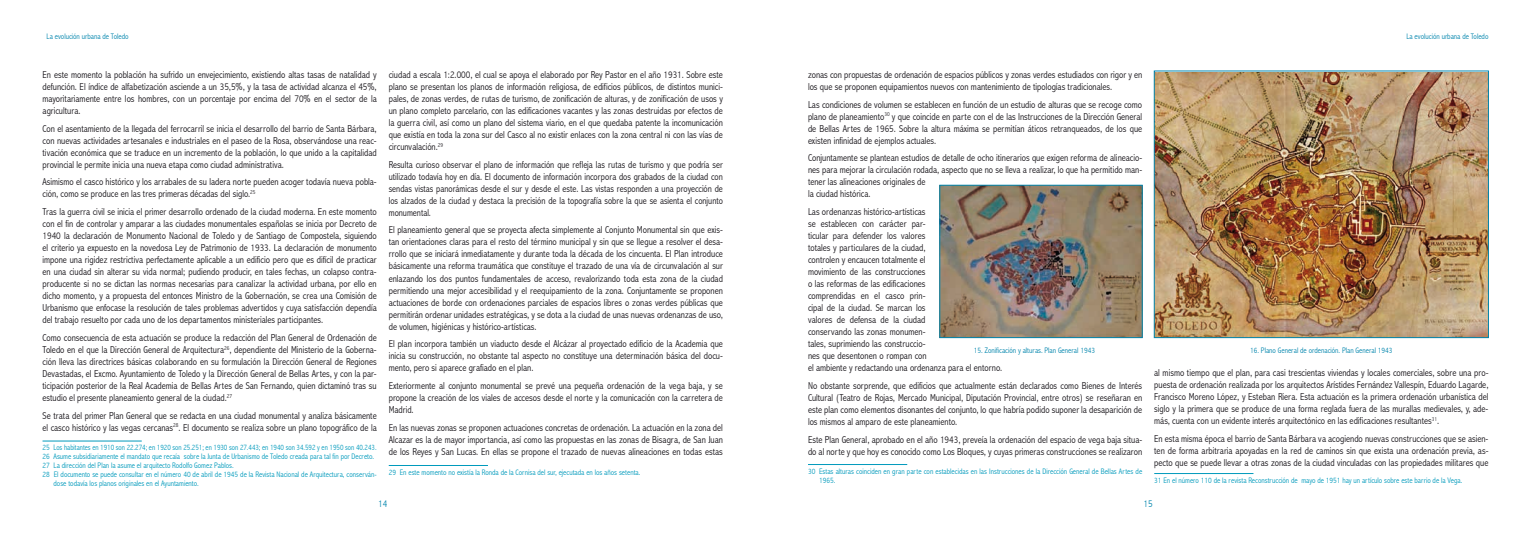
<style>
.page{position:relative;width:1531px;height:545px;background:#fff}
.page>*{position:absolute;margin:0;border:0;box-sizing:border-box;transform-origin:0 0}
.t1{font:300 condensed 10px/12px "Abadi";color:#1a171c;text-align:justify}
.t2{font:300 condensed 10px "Abadi";color:#0085ad}
.t3{font:300 condensed 8px/9px "Abadi";color:#009abc}
.t4{font:300 condensed 8px "Abadi";color:#0085ad}
</style>
<div class="page">
<hr style="left:43px;top:440px;width:99px;height:1px;background:#009abc">
<hr style="left:389px;top:465px;width:99px;height:1px;background:#009abc">
<hr style="left:808px;top:464px;width:99px;height:1px;background:#009abc">
<img style="left:942px;top:187px;width:198px;height:148px">
<img style="left:1156px;top:73px;width:330px;height:262px">
<hr style="left:1154px;top:473px;width:99px;height:1px;background:#009abc">
<p class="t4" style="left:47px;top:31px;width:84px">La evolución urbana de Toledo</p>
<p class="t4" style="left:1406px;top:32px;width:84px">La evolución urbana de Toledo</p>
<p class="t1" style="left:43px;top:68px;width:336px">En este momento la población ha sufrido un envejecimiento, existiendo altas tasas de natalidad y defunción. El índice de alfabetización asciende a un 35,5%, y la tasa de actividad alcanza el 45%, mayoritariamente entre los hombres, con un porcentaje por encima del 70% en el sector de la agricultura.</p>
<p class="t1" style="left:43px;top:122px;width:336px">Con el asentamiento de la llegada del ferrocarril se inicia el desarrollo del barrio de Santa Bárbara, con nuevas actividades artesanales e industriales en el paseo de la Rosa, observándose una reac&shy;tivación económica que se traduce en un incremento de la población, lo que unido a la capitalidad provincial le permite inicia una nueva etapa como ciudad administrativa.</p>
<p class="t1" style="left:43px;top:176px;width:336px">Asimismo el casco histórico y los arrabales de su ladera norte pueden acoger todavía nueva pobla&shy;ción, como se produce en las tres primeras décadas del siglo.<sup>25</sup></p>
<p class="t1" style="left:43px;top:205px;width:336px">Tras la guerra civil se inicia el primer desarrollo ordenado de la ciudad moderna. En este momento con el fin de controlar y amparar a las ciudades monumentales españolas se inicia por Decreto de 1940 la declaración de Monumento Nacional de Toledo y de Santiago de Compostela, siguiendo el criterio ya expuesto en la novedosa Ley de Patrimonio de 1933. La declaración de monumento impone una rigidez restrictiva perfectamente aplicable a un edificio pero que es difícil de practicar en una ciudad sin alterar su vida normal; pudiendo producir, en tales fechas, un colapso contra&shy;producente si no se dictan las normas necesarias para canalizar la actividad urbana, por ello en dicho momento, y a propuesta del entonces Ministro de la Gobernación, se crea una Comisión de Urbanismo que enfocase la resolución de tales problemas advertidos y cuya satisfacción dependía del trabajo resuelto por cada uno de los departamentos ministeriales participantes.</p>
<p class="t1" style="left:43px;top:331px;width:336px">Como consecuencia de esta actuación se produce la redacción del Plan General de Ordenación de Toledo en el que la Dirección General de Arquitectura<sup>26</sup>, dependiente del Ministerio de la Goberna&shy;ción lleva las directrices básicas colaborando en su formulación la Dirección General de Regiones Devastadas, el Excmo. Ayuntamiento de Toledo y la Dirección General de Bellas Artes, y con la par&shy;ticipación posterior de la Real Academia de Bellas Artes de San Fernando, quien dictaminó tras su estudio el presente planeamiento general de la ciudad.<sup>27</sup></p>
<p class="t1" style="left:43px;top:409px;width:336px">Se trata del primer Plan General que se redacta en una ciudad monumental y analiza básicamente el casco histórico y las vegas cercanas<sup>28</sup>. El documento se realiza sobre un plano topográfico de la</p>
<p class="t3" style="left:43px;top:442px;width:336px">25 Los habitantes en 1910 son 22.274; en 1920 son 25.251; en 1930 son 27.443; en 1940 son 34.592 y en 1950 son 40.243.</p>
<p class="t3" style="left:43px;top:451px;width:333px">26 Asume subsidiariamente el mandato que recaía sobre la Junta de Urbanismo de Toledo creada para tal fin por Decreto.</p>
<p class="t3" style="left:43px;top:460px;width:193px">27 La dirección del Plan la asume el arquitecto Rodolfo Gomez Pablos.</p>
<p class="t3" style="left:43px;top:469px;width:336px">28 El documento se puede consultar en el número 40 de abril de 1945 de la Revista Nacional de Arquitectura, conserván-</p>
<p class="t3" style="left:54px;top:478px;width:147px">dose todavía los planos originales en el Ayuntamiento.</p>
<p class="t1" style="left:389px;top:68px;width:336px">ciudad a escala 1:2.000, el cual se apoya el elaborado por Rey Pastor en el año 1931. Sobre este plano se presentan los planos de información religiosa, de edificios públicos, de distintos munici&shy;pales, de zonas verdes, de rutas de turismo, de zonificación de alturas, y de zonificación de usos y un plano completo parcelario, con las edificaciones vacantes y las zonas destruidas por efectos de la guerra civil, así como un plano del sistema viario, en el que quedaba patente la incomunicación que existía en toda la zona sur del Casco al no existir enlaces con la zona central ni con las vías de circunvalación.<sup>29</sup></p>
<p class="t1" style="left:389px;top:158px;width:336px">Resulta curioso observar el plano de información que refleja las rutas de turismo y que podría ser utilizado todavía hoy en día. El documento de información incorpora dos grabados de la ciudad con sendas vistas panorámicas desde el sur y desde el este. Las vistas responden a una proyección de los alzados de la ciudad y destaca la precisión de la topografía sobre la que se asienta el conjunto monumental.</p>
<p class="t1" style="left:389px;top:224px;width:336px">El planeamiento general que se proyecta afecta simplemente al Conjunto Monumental sin que exis&shy;tan orientaciones claras para el resto del término municipal y sin que se llegue a resolver el desa&shy;rrollo que se iniciará inmediatamente y durante toda la década de los cincuenta. El Plan introduce básicamente una reforma traumática que constituye el trazado de una vía de circunvalación al sur enlazando los dos puntos fundamentales de acceso, revalorizando toda esta zona de la ciudad permitiendo una mejor accesibilidad y el reequipamiento de la zona. Conjuntamente se proponen actuaciones de borde con ordenaciones parciales de espacios libres o zonas verdes públicas que permitirán ordenar unidades estratégicas, y se dota a la ciudad de unas nuevas ordenanzas de uso, de volumen, higiénicas y histórico-artísticas.</p>
<p class="t1" style="left:389px;top:337px;width:336px">El plan incorpora también un viaducto desde el Alcázar al proyectado edificio de la Academia que inicia su construcción, no obstante tal aspecto no constituye una determinación básica del docu&shy;mento, pero si aparece grafiado en el plan.</p>
<p class="t1" style="left:389px;top:379px;width:336px">Exteriormente al conjunto monumental se prevé una pequeña ordenación de la vega baja, y se propone la creación de los viales de accesos desde el norte y la comunicación con la carretera de Madrid.</p>
<p class="t1" style="left:389px;top:421px;width:336px">En las nuevas zonas se proponen actuaciones concretas de ordenación. La actuación en la zona del Alcazar es la de mayor importancia, así como las propuestas en las zonas de Bisagra, de San Juan de los Reyes y San Lucas. En ellas se propone el trazado de nuevas alineaciones en todas estas</p>
<p class="t3" style="left:389px;top:467px;width:253px">29 En este momento no existía la Ronda de la Cornisa del sur, ejecutada en los años setenta.</p>
<p class="t1" style="left:808px;top:68px;width:336px">zonas con propuestas de ordenación de espacios públicos y zonas verdes estudiados con rigor y en los que se proponen equipamientos nuevos con mantenimiento de tipologías tradicionales.</p>
<p class="t1" style="left:808px;top:98px;width:336px">Las condiciones de volumen se establecen en función de un estudio de alturas que se recoge como plano de planeamiento<sup>30</sup> y que coincide en parte con el de las Instrucciones de la Dirección General de Bellas Artes de 1965. Sobre la altura máxima se permitían áticos retranqueados, de los que existen infinidad de ejemplos actuales.</p>
<p class="t1" style="left:808px;top:152px;width:336px;text-align:left">Conjuntamente se plantean estudios de detalle de ocho itinerarios que exigen reforma de alineacio&shy;nes para mejorar la circulación rodada, aspecto que no se lleva a realizar, lo que ha permitido man&shy;tener las alineaciones originales de<br>la ciudad histórica.</p>
<p class="t1" style="left:808px;top:205px;width:196px;text-align:left">Las ordenanzas histórico-artísticas<br>se establecen con carácter par-<br>ticular para defender los valores<br>totales y particulares de la ciudad,<br>controlen y encaucen totalmente el<br>movimiento de las construcciones<br>o las reformas de las edificaciones<br>comprendidas en el casco prin-<br>cipal de la ciudad. Se marcan los<br>valores de defensa de la ciudad<br>conservando las zonas monumen-<br>tales, suprimiendo las construccio-<br>nes que desentonen o rompan con<br>el ambiente y redactando una ordenanza para el entorno.</p>
<p class="t1" style="left:808px;top:379px;width:336px">No obstante sorprende, que edificios que actualmente están declarados como Bienes de Interés Cultural (Teatro de Rojas, Mercado Municipal, Diputación Provincial, entre otros) se reseñaran en este plan como elementos disonantes del conjunto, lo que habría podido suponer la desaparición de los mismos al amparo de este planeamiento.</p>
<p class="t1" style="left:808px;top:433px;width:336px">Este Plan General, aprobado en el año 1943, preveía la ordenación del espacio de vega baja situa&shy;do al norte y que hoy es conocido como Los Bloques, y cuyas primeras construcciones se realizaron</p>
<p class="t3" style="left:819px;top:466px;width:325px;text-indent:-11px">30 Estas alturas coinciden en gran parte con establecidas en las Instrucciones de la Dirección General de Bellas Artes de<br>1965.</p>
<p class="t4" style="left:974px;top:345px;width:123px">15. Zonificación y alturas. Plan General 1943</p>
<p class="t4" style="left:1250px;top:345px;width:144px">16. Plano General de ordenación. Plan General 1943</p>
<p class="t1" style="left:1154px;top:366px;width:336px">al mismo tiempo que el plan, para casi trescientas viviendas y locales comerciales, sobre una pro&shy;puesta de ordenación realizada por los arquitectos Arístides Fernández Vallespín, Eduardo Lagarde, Francisco Moreno López, y Esteban Riera. Esta actuación es la primera ordenación urbanística del siglo y la primera que se produce de una forma reglada fuera de las murallas medievales, y, ade&shy;más, cuenta con un evidente interés arquitectónico en las edificaciones resultantes<sup>31</sup>.</p>
<p class="t1" style="left:1154px;top:432px;width:336px">En esta misma época el barrio de Santa Bárbara va acogiendo nuevas construcciones que se asien&shy;ten de forma arbitraria apoyadas en la red de caminos sin que exista una ordenación previa, as&shy;pecto que se puede llevar a otras zonas de la ciudad vinculadas con las propiedades militares que</p>
<p class="t3" style="left:1154px;top:475px;width:310px">31 En el número 110 de la revista Reconstrucción de mayo de 1951 hay un artículo sobre este barrio de la Vega.</p>
<p class="t2" style="left:378px;top:497px;width:11px">14</p>
<p class="t2" style="left:1143px;top:497px;width:11px">15</p>
</div>
